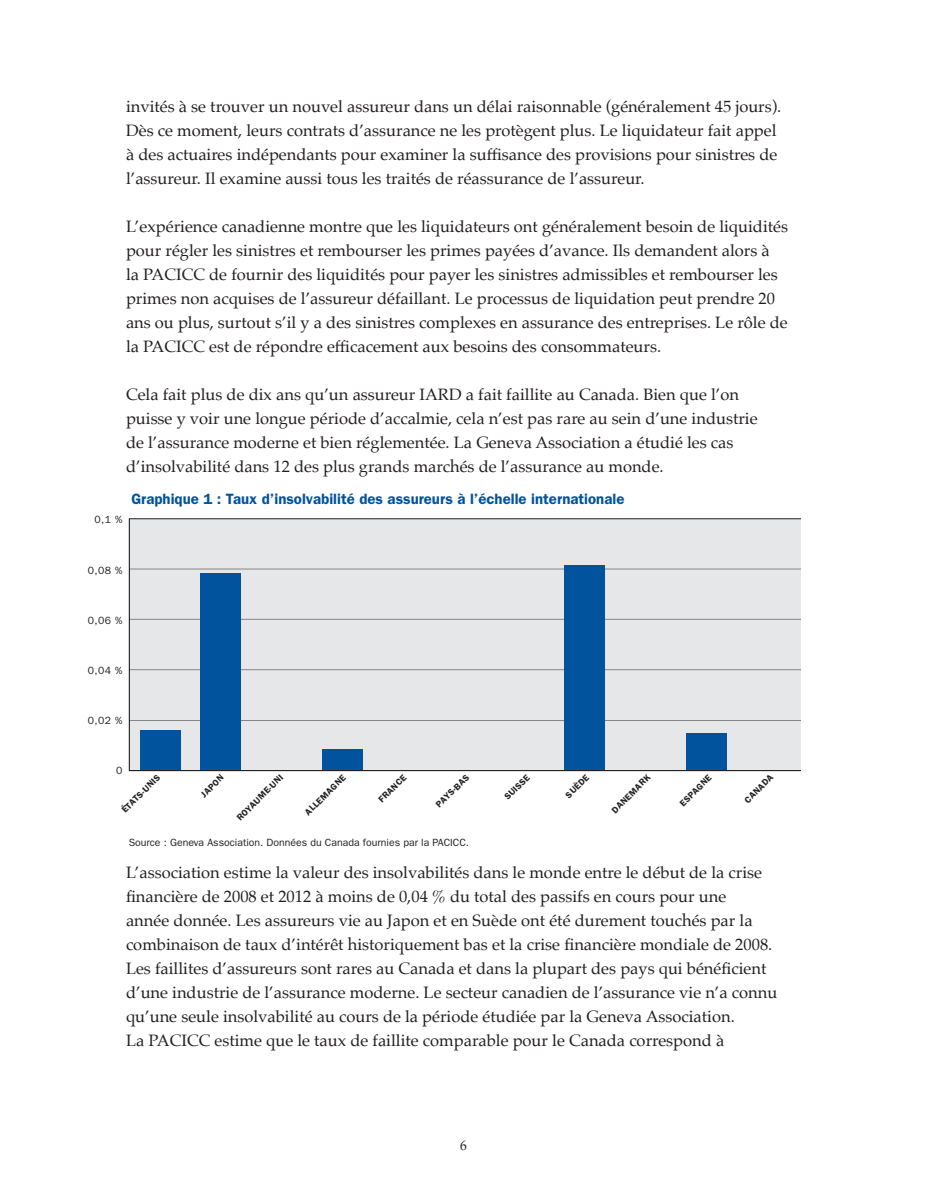
<style>
.page{position:relative;width:927px;height:1197px;background:#fff}
.page>*{position:absolute;margin:0;border:0;box-sizing:border-box;transform-origin:0 0}
.t1{font:16.5px/24px "Palatino";color:#231f20}
.t2{font:600 15px "ITC Franklin Gothic Std";color:#01539e}
.t3{font:13.5px "Palatino";color:#231f20}
.t4{font:10.5px "ITC Franklin Gothic Std";color:#231f20}
.t5{font:600 9px "ITC Franklin Gothic Std";color:#231f20}
</style>
<div class="page">
<div style="left:129px;top:519px;width:672px;height:251px;background:#e6e7e9"></div>
<hr style="left:129px;top:518px;width:1px;height:253px;background:#231f20">
<hr style="left:129px;top:720px;width:672px;height:1px;background:#231f20">
<hr style="left:129px;top:669px;width:672px;height:1px;background:#231f20">
<hr style="left:129px;top:619px;width:672px;height:1px;background:#231f20">
<hr style="left:129px;top:569px;width:672px;height:1px;background:#231f20">
<hr style="left:129px;top:518px;width:672px;height:1px;background:#231f20">
<div style="left:140px;top:730px;width:40px;height:41px;background:#01539e"></div>
<div style="left:200px;top:573px;width:41px;height:198px;background:#01539e"></div>
<div style="left:322px;top:749px;width:40px;height:22px;background:#01539e"></div>
<div style="left:565px;top:565px;width:40px;height:206px;background:#01539e"></div>
<div style="left:686px;top:733px;width:41px;height:38px;background:#01539e"></div>
<hr style="left:129px;top:770px;width:672px;height:1px;background:#231f20">
<p class="t1" style="left:126px;top:94px;width:657px">invités à se trouver un nouvel assureur dans un délai raisonnable (généralement 45 jours).<br>Dès ce moment, leurs contrats d’assurance ne les protègent plus. Le liquidateur fait appel à des actuaires indépendants pour examiner la suffisance des provisions pour sinistres de l’assureur. Il examine aussi tous les traités de réassurance de l’assureur.</p>
<p class="t1" style="left:126px;top:214px;width:664px">L’expérience canadienne montre que les liquidateurs ont généralement besoin de liquidités pour régler les sinistres et rembourser les primes payées d’avance. Ils demandent alors à<br>la PACICC de fournir des liquidités pour payer les sinistres admissibles et rembourser les primes non acquises de l’assureur défaillant. Le processus de liquidation peut prendre 20 ans ou plus, surtout s’il y a des sinistres complexes en assurance des entreprises. Le rôle de la PACICC est de répondre efficacement aux besoins des consommateurs.</p>
<p class="t1" style="left:126px;top:382px;width:633px">Cela fait plus de dix ans qu’un assureur IARD a fait faillite au Canada. Bien que l’on puisse y voir une longue période d’accalmie, cela n’est pas rare au sein d’une industrie de l’assurance moderne et bien réglementée. La Geneva Association a étudié les cas d’insolvabilité dans 12 des plus grands marchés de l’assurance au monde.</p>
<p class="t4" style="left:94px;top:514px;width:29px">0,1 %</p>
<p class="t2" style="left:131px;top:490px;width:495px">Graphique 1 : Taux d’insolvabilité des assureurs à l’échelle internationale</p>
<p class="t4" style="left:88px;top:564px;width:36px">0,08 %</p>
<p class="t4" style="left:88px;top:614px;width:36px">0,06 %</p>
<p class="t4" style="left:88px;top:665px;width:36px">0,04 %</p>
<p class="t4" style="left:88px;top:714px;width:36px">0,02 %</p>
<p class="t4" style="left:116px;top:765px;width:8px">0</p>
<p class="t5" style="left:119px;top:808px;width:52px;rotate:-45deg">ÉTATS-UNIS</p>
<p class="t5" style="left:199px;top:792px;width:30px;rotate:-45deg">JAPON</p>
<p class="t5" style="left:235px;top:815px;width:63px;rotate:-45deg">ROYAUME-UNI</p>
<p class="t5" style="left:303px;top:810px;width:55px;rotate:-45deg">ALLEMAGNE</p>
<p class="t5" style="left:376px;top:797px;width:37px;rotate:-45deg">FRANCE</p>
<p class="t5" style="left:434px;top:802px;width:44px;rotate:-45deg">PAYS-BAS</p>
<p class="t5" style="left:502px;top:794px;width:33px;rotate:-45deg">SUISSE</p>
<p class="t5" style="left:563px;top:793px;width:31px;rotate:-45deg">SUÈDE</p>
<p class="t5" style="left:609px;top:808px;width:52px;rotate:-45deg">DANEMARK</p>
<p class="t5" style="left:678px;top:801px;width:42px;rotate:-45deg">ESPAGNE</p>
<p class="t5" style="left:742px;top:798px;width:38px;rotate:-45deg">CANADA</p>
<p class="t4" style="left:129px;top:836px;width:340px">Source : Geneva Association. Données du Canada fournies par la PACICC.</p>
<p class="t1" style="left:126px;top:860px;width:653px">L’association estime la valeur des insolvabilités dans le monde entre le début de la crise financière de 2008 et 2012 à moins de 0,04 % du total des passifs en cours pour une<br>année donnée. Les assureurs vie au Japon et en Suède ont été durement touchés par la combinaison de taux d’intérêt historiquement bas et la crise financière mondiale de 2008.<br>Les faillites d’assureurs sont rares au Canada et dans la plupart des pays qui bénéficient d’une industrie de l’assurance moderne. Le secteur canadien de l’assurance vie n’a connu qu’une seule insolvabilité au cours de la période étudiée par la Geneva Association.<br>La PACICC estime que le taux de faillite comparable pour le Canada correspond à</p>
<p class="t3" style="left:460px;top:1134px;width:8px">6</p>
</div>
